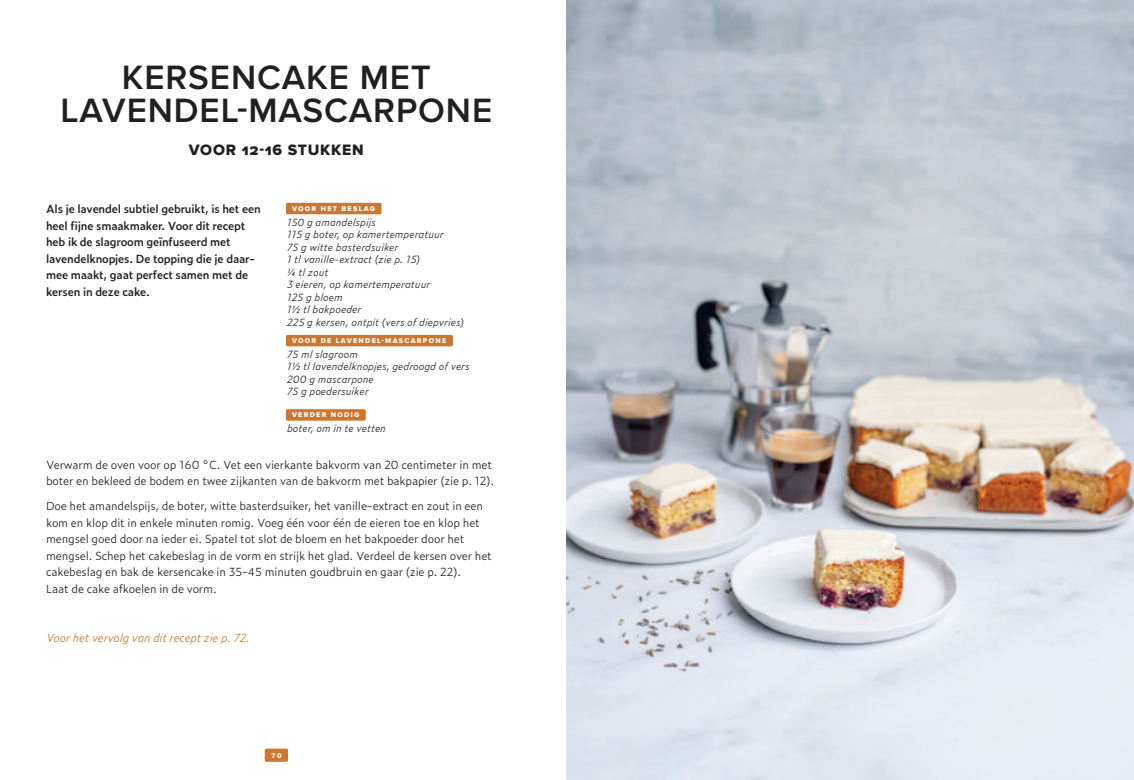
<style>
.page{position:relative;width:1134px;height:780px;background:#fff}
.page>*{position:absolute;margin:0;border:0;box-sizing:border-box;transform-origin:0 0}
.t1{font:600 35px/33px "Proxima Nova";letter-spacing:.025em;color:#231f20;text-align:center}
.t2{font:15.62px "Proxima Nova Extrabld";letter-spacing:.05em;color:#231f20}
.t3{font:300 11.25px/16.5px "Zeitung Pro";letter-spacing:-.015em;color:#231f20}
.t4{font:600 11.25px/16.5px "Zeitung Pro";letter-spacing:-.015em;color:#231f20}
.t5{font:italic 300 11.25px "Zeitung Pro";letter-spacing:-.015em;color:#ce762d}
.t6{font:italic 300 10px/12.5px "Zeitung Pro";color:#231f20}
.t7{font:7.25px "Proxima Nova Extrabld";letter-spacing:.175em;color:#fff}
</style>
<div class="page">
<div style="left:265px;top:748px;width:23px;height:13px;background:#ce762d;border-radius:2px"></div>
<img style="left:567px;top:0;width:567px;height:780px">
<div style="left:286px;top:203px;width:95px;height:11px;background:#ce762d;border-radius:2px"></div>
<div style="left:286px;top:335px;width:167px;height:11px;background:#ce762d;border-radius:2px"></div>
<div style="left:286px;top:409px;width:80px;height:11px;background:#ce762d;border-radius:2px"></div>
<h1 class="t1" style="left:61px;top:62px;width:433px">KERSENCAKE MET<br>LAVENDEL-MASCARPONE</h1>
<h2 class="t2" style="left:189px;top:141px;width:176px">VOOR 12-16 STUKKEN</h2>
<p class="t4" style="left:46px;top:200px;width:216px">Als je lavendel subtiel gebruikt, is het een heel fijne smaakmaker. Voor dit recept heb ik de slagroom geïnfuseerd met lavendelknopjes. De topping die je daar&shy;mee maakt, gaat perfect samen met de kersen in deze cake.</p>
<p class="t7" style="left:292px;top:204px;width:84px">VOOR HET BESLAG</p>
<p class="t6" style="left:287px;top:215px;width:179px">150 g amandelspijs<br>115 g boter, op kamertemperatuur<br>75 g witte basterdsuiker<br>1 tl vanille-extract (zie p. 15)<br>¼ tl zout<br>3 eieren, op kamertemperatuur<br>125 g bloem<br>1½ tl bakpoeder<br>225 g kersen, ontpit (vers of diepvries)</p>
<p class="t7" style="left:292px;top:336px;width:156px">VOOR DE LAVENDEL-MASCARPONE</p>
<p class="t6" style="left:287px;top:347px;width:184px">75 ml slagroom<br>1½ tl lavendelknopjes, gedroogd of vers<br>200 g mascarpone<br>75 g poedersuiker</p>
<p class="t7" style="left:292px;top:411px;width:69px">VERDER NODIG</p>
<p class="t6" style="left:287px;top:421px;width:100px">boter, om in te vetten</p>
<p class="t3" style="left:46px;top:456px;width:450px">Verwarm de oven voor op 160 °C. Vet een vierkante bakvorm van 20 centimeter in met boter en bekleed de bodem en twee zijkanten van de bakvorm met bakpapier (zie p. 12).</p>
<p class="t3" style="left:46px;top:497px;width:447px">Doe het amandelspijs, de boter, witte basterdsuiker, het vanille-extract en zout in een kom en klop dit in enkele minuten romig. Voeg één voor één de eieren toe en klop het mengsel goed door na ieder ei. Spatel tot slot de bloem en het bakpoeder door het mengsel. Schep het cakebeslag in de vorm en strijk het glad. Verdeel de kersen over het cakebeslag en bak de kersencake in 35-45 minuten goudbruin en gaar (zie p. 22).<br>Laat de cake afkoelen in de vorm.</p>
<p class="t5" style="left:46px;top:629px;width:205px">Voor het vervolg van dit recept zie p. 72.</p>
<p class="t7" style="left:271px;top:751px;width:12px">70</p>
</div>
